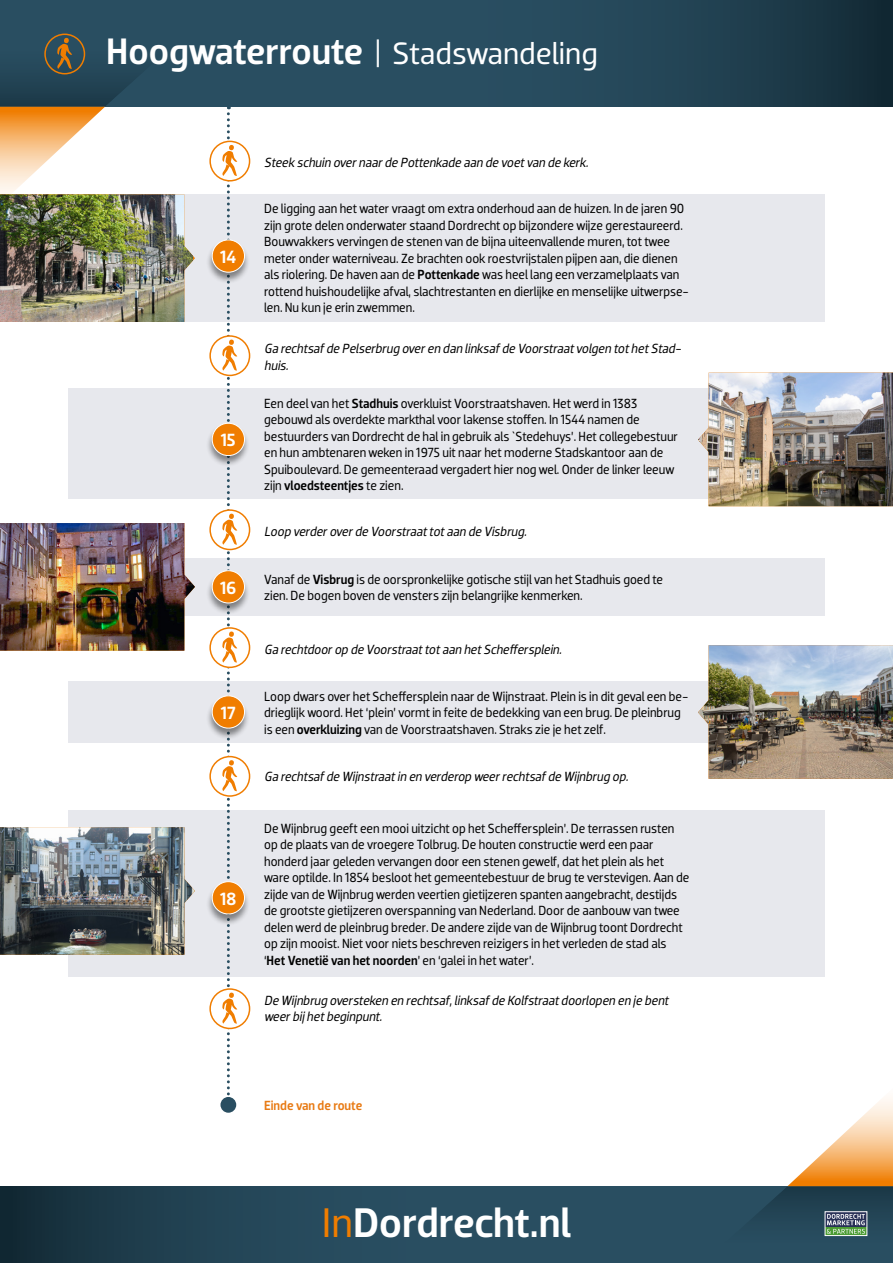
<style>
.page{position:relative;width:893px;height:1263px;background:#fff}
.page>*{position:absolute;margin:0;border:0;box-sizing:border-box;transform-origin:0 0}
.t1{font:500 42.15px "Dobra";letter-spacing:-.005em;color:#fff}
.t2{font:31.5px "Dobra";color:#fff}
.t3{font:500 18px "Dobra";letter-spacing:-.02em;color:#fff}
.t4{font:13.5px/16.5px "Dobra";color:#000;scale:.95 1}
.t5{font:italic 13.5px/16.5px "Dobra";color:#000;scale:.95 1}
.t6{font:500 13.5px "Dobra";color:#e87a13;scale:.95 1}
.s1{font-weight:500;font-size:37.5px}
.s2{font-weight:500}
.s3{font-weight:400;color:#f07d00}
</style>
<div class="page">
<svg style="left:0;top:1186px;width:702px;height:77px;fill:#284c5e"></svg>
<svg style="left:0;top:0;width:893px;height:107px;fill:#284d60"></svg>
<svg style="left:702px;top:1098px;width:191px;height:165px"></svg>
<div style="left:825px;top:1211px;width:42px;height:25px;border:1px solid #fff"></div>
<div style="left:68px;top:194px;width:757px;height:128px;background:#e7e8ed"></div>
<div style="left:68px;top:389px;width:757px;height:110px;background:#e7e8ed"></div>
<div style="left:68px;top:558px;width:757px;height:58px;background:#e7e8ed"></div>
<div style="left:68px;top:681px;width:757px;height:62px;background:#e7e8ed"></div>
<div style="left:68px;top:810px;width:757px;height:167px;background:#e7e8ed"></div>
<img style="left:0;top:523px;width:195px;height:128px">
<img style="left:0;top:827px;width:195px;height:128px">
<img style="left:698px;top:373px;width:195px;height:133px">
<img style="left:698px;top:645px;width:195px;height:134px">
<div style="left:206px;top:240px;width:44px;height:44px;background:#000;opacity:.45"></div>
<div style="left:212px;top:240px;width:33px;height:32px;background:#f07d00;border-radius:50%"></div>
<div style="left:212px;top:239px;width:33px;height:34px;border:1px solid #fff;border-radius:50%"></div>
<div style="left:206px;top:423px;width:44px;height:44px;background:#000;opacity:.45"></div>
<svg style="left:212px;top:423px;width:33px;height:33px"></svg>
<div style="left:212px;top:423px;width:33px;height:33px;border:1px solid #fff;border-radius:50%"></div>
<div style="left:206px;top:571px;width:44px;height:44px;background:#000;opacity:.45"></div>
<div style="left:212px;top:571px;width:33px;height:32px;background:#f07d00;border-radius:50%"></div>
<div style="left:212px;top:570px;width:33px;height:33px;border:1px solid #fff;border-radius:50%"></div>
<div style="left:206px;top:696px;width:44px;height:44px;background:#000;opacity:.45"></div>
<div style="left:212px;top:696px;width:33px;height:32px;background:#f07d00;border-radius:50%"></div>
<div style="left:212px;top:695px;width:33px;height:33px;border:1px solid #fff;border-radius:50%"></div>
<div style="left:206px;top:882px;width:44px;height:44px;background:#000;opacity:.45"></div>
<div style="left:212px;top:882px;width:33px;height:32px;background:#f07d00;border-radius:50%"></div>
<div style="left:212px;top:881px;width:33px;height:33px;border:1px solid #fff;border-radius:50%"></div>
<img style="left:0;top:22px;width:199px;height:300px">
<svg style="left:210px;top:141px;width:40px;height:40px"></svg>
<div style="left:209px;top:141px;width:41px;height:41px;border:2px solid #f07d00;border-radius:50%"></div>
<div style="left:209px;top:335px;width:41px;height:41px;border:2px solid #f07d00;border-radius:50%"></div>
<div style="left:209px;top:509px;width:41px;height:41px;border:2px solid #f07d00;border-radius:50%"></div>
<div style="left:209px;top:627px;width:41px;height:41px;border:2px solid #f07d00;border-radius:50%"></div>
<div style="left:209px;top:756px;width:41px;height:41px;border:2px solid #f07d00;border-radius:50%"></div>
<div style="left:209px;top:988px;width:41px;height:41px;border:2px solid #f07d00;border-radius:50%"></div>
<svg style="left:222px;top:106px;width:15px;height:999px"></svg>
<div style="left:220px;top:1097px;width:16px;height:16px;background:#294e61;border-radius:50%"></div>
<h2 class="t2" style="left:106px;top:38px;width:493px"><span class="s1">Hoogwaterroute</span> | Stadswandeling</h2>
<h3 class="t3" style="left:220px;top:250px;width:18px">14</h3>
<h3 class="t3" style="left:221px;top:433px;width:17px">15</h3>
<h3 class="t3" style="left:220px;top:581px;width:18px">16</h3>
<h3 class="t3" style="left:221px;top:706px;width:16px">17</h3>
<h3 class="t3" style="left:220px;top:892px;width:18px">18</h3>
<p class="t5" style="left:264px;top:154px;width:345px">Steek schuin overnaarde Pottenkade aan de voetvan de kerk.</p>
<p class="t4" style="left:264px;top:201px;width:449px">De ligging aan het water vraagt om extra onderhoud aan de huizen. In de jaren 90 zijn grote delen onderwater staand Dordrecht op bijzondere wijze gerestaureerd.<br>Bouwvakkers vervingen de stenen van de bijna uiteenvallende muren, tot twee meter onder waterniveau. Ze brachten ook roestvrijstalen pijpen aan, die dienen als riolering. De haven aan de <span class="s2">Pottenkade</span> was heel lang een verzamelplaats van rottend huishoudelijke afval, slachtrestanten en dierlijke en menselijke uitwerpse&shy;len. Nu kun je erin zwemmen.</p>
<p class="t5" style="left:264px;top:341px;width:443px">Ga rechtsafde Pelserbrug overen dan linksafde Voorstraatvolgen tothetStad&shy;huis.</p>
<p class="t4" style="left:264px;top:395px;width:437px">Een deel van het <span class="s2">Stadhuis</span> overkluist Voorstraatshaven. Het werd in 1383 gebouwd als overdekte markthal voor lakense stoffen. In 1544 namen de bestuurders van Dordrecht de hal in gebruik als `Stedehuys’. Het collegebestuur en hun ambtenaren weken in 1975 uit naar het moderne Stadskantoor aan de Spuiboulevard. De gemeenteraad vergadert hier nog wel. Onder de linker leeuw zijn <span class="s2">vloedsteentjes</span> te zien.</p>
<p class="t5" style="left:264px;top:523px;width:281px">Loop verderoverde Voorstraattotaan de Visbrug.</p>
<p class="t4" style="left:264px;top:571px;width:421px">Vanaf de <span class="s2">Visbrug</span> is de oorspronkelijke gotische stijl van het Stadhuis goed te zien. De bogen boven de vensters zijn belangrijke kenmerken.</p>
<p class="t5" style="left:264px;top:641px;width:317px">Ga rechtdoorop de Voorstraattotaan hetScheffersplein.</p>
<p class="t4" style="left:264px;top:688px;width:448px">Loop dwars over het Scheffersplein naar de Wijnstraat. Plein is in dit geval een be&shy;drieglijk woord. Het ‘plein’ vormt in feite de bedekking van een brug. De pleinbrug is een <span class="s2">overkluizing</span> van de Voorstraatshaven. Straks zie je het zelf.</p>
<p class="t5" style="left:264px;top:768px;width:387px">Ga rechtsafde Wijnstraatin en verderop weerrechtsafde Wijnbrug op.</p>
<p class="t4" style="left:264px;top:820px;width:449px">De Wijnbrug geeft een mooi uitzicht op het Scheffersplein’. De terrassen rusten op de plaats van de vroegere Tolbrug. De houten constructie werd een paar honderd jaar geleden vervangen door een stenen gewelf, dat het plein als het ware optilde. In 1854 besloot het gemeentebestuur de brug te verstevigen. Aan de zijde van de Wijnbrug werden veertien gietijzeren spanten aangebracht, destijds de grootste gietijzeren overspanning van Nederland. Door de aanbouw van twee delen werd de pleinbrug breder. De andere zijde van de Wijnbrug toont Dordrecht op zijn mooist. Niet voor niets beschreven reizigers in het verleden de stad als ‘<span class="s2">Het Venetië van het noorden</span>’ en ‘galei in het water’.</p>
<p class="t5" style="left:264px;top:992px;width:430px">De Wijnbrug oversteken en rechtsaf,linksafde Kolfstraatdoorlopen en je bent weerbijhetbeginpunt.</p>
<p class="t6" style="left:264px;top:1100px;width:105px">Einde van de route</p>
<h1 class="t1" style="left:322px;top:1207px;width:251px"><span class="s3">In</span>Dordrecht.nl</h1>
</div>
